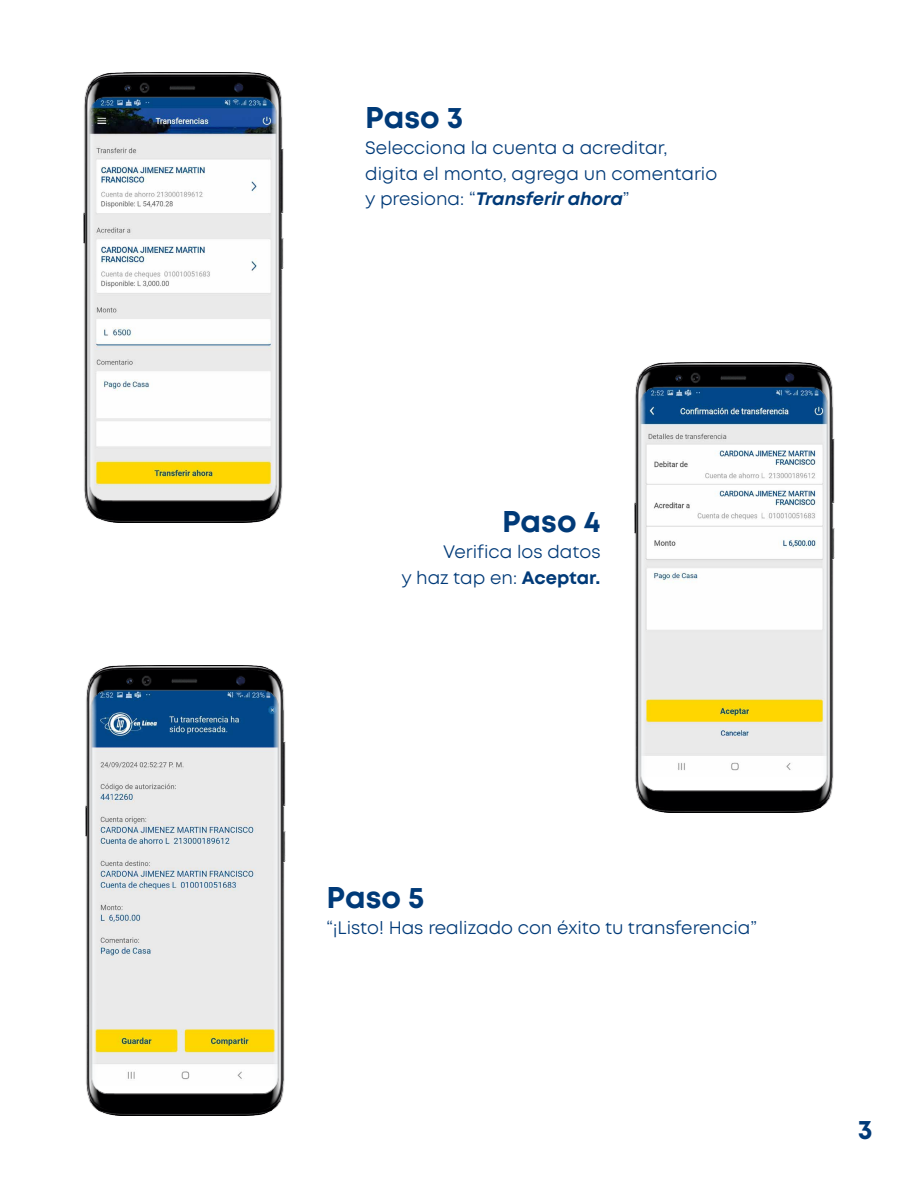
<style>
.page{position:relative;width:918px;height:1188px;background:#fff}
.page>*{position:absolute;margin:0;border:0;box-sizing:border-box;transform-origin:0 0}
.t1{font:700 30px "Mont";color:#003a78}
.t2{font:700 27px "Mont";color:#003a78}
.t3{font:18px/26px "Mont";color:#003a78}
.s1{font-weight:700;font-style:italic}
.s2{font-weight:700}
</style>
<div class="page">
<img style="left:84px;top:73px;width:200px;height:449px">
<img style="left:634px;top:363px;width:200px;height:449px">
<img style="left:85px;top:666px;width:200px;height:449px">
<h1 class="t1" style="left:365px;top:98px;width:100px">Paso 3</h1>
<p class="t3" style="left:365px;top:135px;width:354px">Selecciona la cuenta a acreditar, digita el monto, agrega un comentario y presiona: “<span class="s1">Transferir ahora</span>”</p>
<h1 class="t1" style="left:502px;top:502px;width:100px">Paso 4</h1>
<p class="t3" style="left:401px;top:539px;width:201px;text-align:right">Verifica los datos<br>y haz tap en: <span class="s2">Aceptar.</span></p>
<h1 class="t1" style="left:327px;top:878px;width:100px">Paso 5</h1>
<p class="t3" style="left:327px;top:914px;width:432px">“¡Listo! Has realizado con éxito tu transferencia”</p>
<h2 class="t2" style="left:858px;top:1112px;width:16px">3</h2>
</div>
